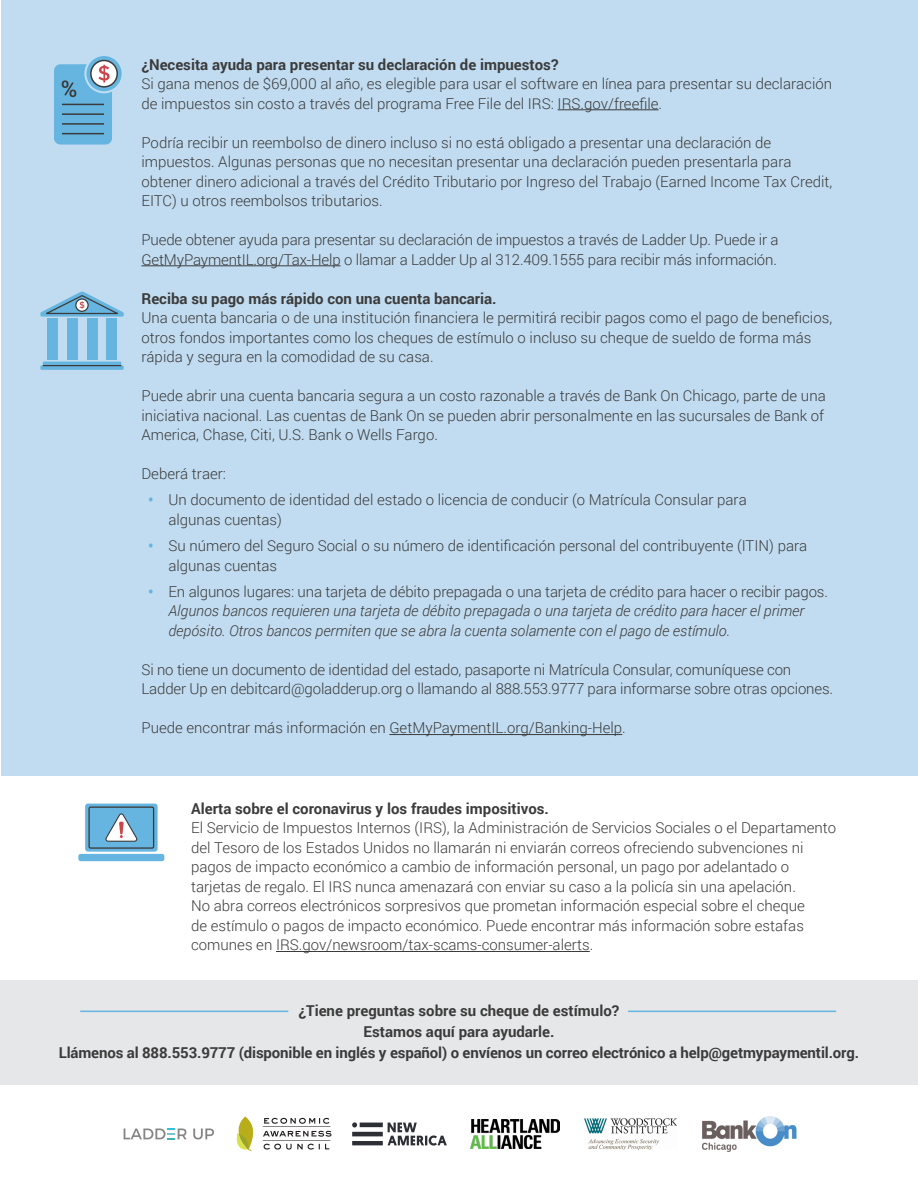
<style>
.page{position:relative;width:918px;height:1188px;background:#fff}
.page>*{position:absolute;margin:0;border:0;box-sizing:border-box;transform-origin:0 0}
.body{font:300 15px/19.5px "Roboto";color:#3b3b3b}
.body-2{font:700 15px "Roboto";color:#3b3b3b}
.t1{font:italic 300 15px/19.5px "Roboto";color:#3b3b3b}
.s1{font-weight:700;color:#66b5e0}
.s2{font-weight:700;font-style:normal;color:#66b5e0}
.s3{font-style:normal}
</style>
<div class="page">
<div style="left:0;top:981px;width:918px;height:104px;background:#e6e7e9"></div>
<hr style="left:80px;top:1011px;width:208px;height:1px;background:#66b5e0">
<hr style="left:628px;top:1011px;width:208px;height:1px;background:#66b5e0">
<div style="left:1px;top:0;width:917px;height:775px;background:#c1dcf0"></div>
<hr style="left:558px;top:109px;width:101px;height:1px;background:#3b3b3b">
<hr style="left:141px;top:265px;width:200px;height:1px;background:#3b3b3b">
<hr style="left:389px;top:734px;width:233px;height:1px;background:#3b3b3b">
<hr style="left:276px;top:951px;width:314px;height:1px;background:#3b3b3b">
<div style="left:54px;top:64px;width:58px;height:81px;background:#66b5e0;border-radius:6px"></div>
<hr style="left:62px;top:104px;width:42px;height:1px;background:#3b3b3b">
<hr style="left:62px;top:113px;width:42px;height:2px;background:#3b3b3b">
<hr style="left:62px;top:123px;width:42px;height:2px;background:#3b3b3b">
<hr style="left:62px;top:133px;width:42px;height:1px;background:#3b3b3b">
<svg style="left:62px;top:80px;width:14px;height:17px"></svg>
<svg style="left:84px;top:56px;width:38px;height:37px"></svg>
<svg style="left:43px;top:362px;width:78px;height:3px"></svg>
<svg style="left:40px;top:366px;width:84px;height:4px"></svg>
<hr style="left:43px;top:365px;width:78px;height:1px;background:#3b3b3b">
<div style="left:47px;top:319px;width:10px;height:41px;background:#66b5e0"></div>
<div style="left:67px;top:319px;width:10px;height:41px;background:#66b5e0"></div>
<div style="left:87px;top:319px;width:10px;height:41px;background:#66b5e0"></div>
<div style="left:107px;top:319px;width:10px;height:41px;background:#66b5e0"></div>
<svg style="left:40px;top:291px;width:84px;height:26px"></svg>
<svg style="left:124px;top:1129px;width:90px;height:10px"></svg>
<svg style="left:237px;top:1116px;width:17px;height:35px"></svg>
<svg style="left:263px;top:1118px;width:68px;height:32px"></svg>
<svg style="left:352px;top:1122px;width:95px;height:24px"></svg>
<img style="left:584px;top:1118px;width:92px;height:32px">
<img style="left:471px;top:1119px;width:88px;height:30px">
<img style="left:701px;top:1117px;width:95px;height:34px">
<div style="left:85px;top:804px;width:73px;height:48px;background:#66b5e0;border-radius:3px"></div>
<div style="left:78px;top:854px;width:86px;height:7px;background:#66b5e0;border-radius:2px"></div>
<svg style="left:105px;top:813px;width:33px;height:29px"></svg>
<div style="left:88px;top:806px;width:66px;height:43px;border:1px solid #3b3b3b;border-radius:2px"></div>
<h2 class="body-2" style="left:141px;top:54px;width:419px">¿Necesita ayuda para presentar su declaración de impuestos?</h2>
<p class="body" style="left:141px;top:74px;width:692px">Si gana menos de $69,000 al año, es elegible para usar el software en línea para presentar su declaración de impuestos sin costo a través del programa Free File del IRS: IRS.gov/freefile.</p>
<p class="body" style="left:141px;top:132px;width:692px">Podría recibir un reembolso de dinero incluso si no está obligado a presentar una declaración de impuestos. Algunas personas que no necesitan presentar una declaración pueden presentarla para obtener dinero adicional a través del Crédito Tributario por Ingreso del Trabajo (Earned Income Tax Credit, EITC) u otros reembolsos tributarios.</p>
<p class="body" style="left:141px;top:230px;width:639px">Puede obtener ayuda para presentar su declaración de impuestos a través de Ladder Up. Puede ir a<br>GetMyPaymentIL.org/Tax-Help o llamar a Ladder Up al 312.409.1555 para recibir más información.</p>
<h2 class="body-2" style="left:141px;top:288px;width:357px">Reciba su pago más rápido con una cuenta bancaria.</h2>
<p class="body" style="left:141px;top:308px;width:692px">Una cuenta bancaria o de una institución financiera le permitirá recibir pagos como el pago de beneficios, otros fondos importantes como los cheques de estímulo o incluso su cheque de sueldo de forma más rápida y segura en la comodidad de su casa.</p>
<p class="body" style="left:141px;top:386px;width:686px;text-align:justify">Puede abrir una cuenta bancaria segura a un costo razonable a través de Bank On Chicago, parte de una iniciativa nacional. Las cuentas de Bank On se pueden abrir personalmente en las sucursales de Bank of America, Chase, Citi, U.S. Bank o Wells Fargo.</p>
<p class="body" style="left:141px;top:464px;width:86px">Deberá traer:</p>
<p class="body" style="left:168px;top:490px;width:580px;text-indent:-20px"><span class="s1">•</span> Un documento de identidad del estado o licencia de conducir (o Matrícula Consular para algunas cuentas)</p>
<p class="body" style="left:168px;top:536px;width:640px;text-indent:-20px"><span class="s1">•</span> Su número del Seguro Social o su número de identificación personal del contribuyente (ITIN) para algunas cuentas</p>
<p class="t1" style="left:168px;top:581px;width:661px;text-indent:-20px"><span class="s2">•</span> <span class="s3">En algunos lugares: una tarjeta de débito prepagada o una tarjeta de crédito para hacer o recibir pagos.<br></span>Algunos bancos requieren una tarjeta de débito prepagada o una tarjeta de crédito para hacer el primer depósito. Otros bancos permiten que se abra la cuenta solamente con el pago de estímulo.</p>
<p class="body" style="left:141px;top:659px;width:693px">Si no tiene un documento de identidad del estado, pasaporte ni Matrícula Consular, comuníquese con<br>Ladder Up en debitcard@goladderup.org o llamando al 888.553.9777 para informarse sobre otras opciones.</p>
<p class="body" style="left:141px;top:718px;width:486px">Puede encontrar más información en GetMyPaymentIL.org/Banking-Help.</p>
<p class="body-2" style="left:191px;top:798px;width:359px">Alerta sobre el coronavirus y los fraudes impositivos.</p>
<p class="body" style="left:191px;top:818px;width:646px">El Servicio de Impuestos Internos (IRS), la Administración de Servicios Sociales o el Departamento del Tesoro de los Estados Unidos no llamarán ni enviarán correos ofreciendo subvenciones ni pagos de impacto económico a cambio de información personal, un pago por adelantado o tarjetas de regalo. El IRS nunca amenazará con enviar su caso a la policía sin una apelación.<br>No abra correos electrónicos sorpresivos que prometan información especial sobre el cheque<br>de estímulo o pagos de impacto económico. Puede encontrar más información sobre estafas comunes en IRS.gov/newsroom/tax-scams-consumer-alerts.</p>
<p class="body-2" style="left:299px;top:1000px;width:322px">¿Tiene preguntas sobre su cheque de estímulo?</p>
<p class="body-2" style="left:363px;top:1021px;width:193px">Estamos aquí para ayudarle.</p>
<p class="body-2" style="left:59px;top:1042px;width:802px">Llámenos al 888.553.9777 (disponible en inglés y español) o envíenos un correo electrónico a help@getmypaymentil.org.</p>
</div>
